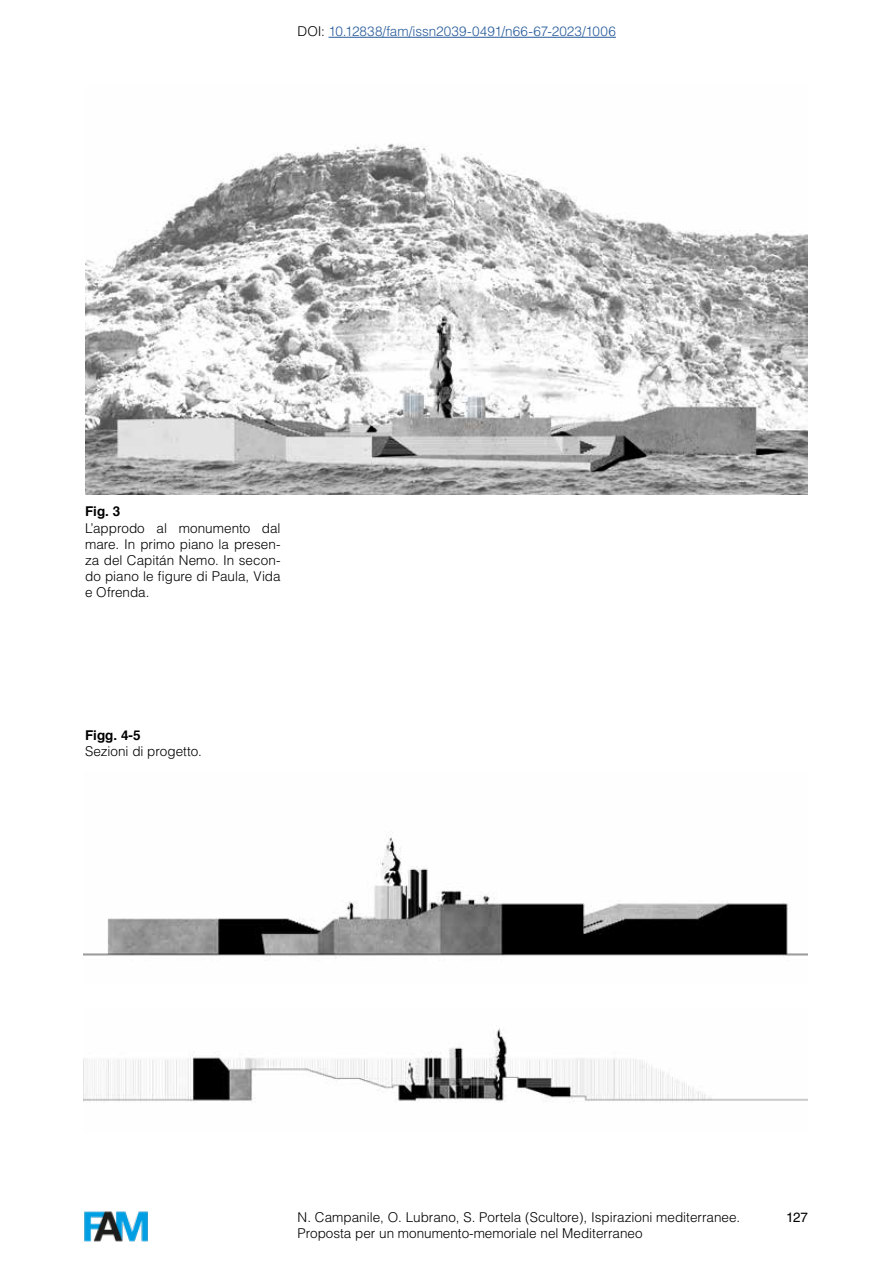
<style>
.page{position:relative;width:893px;height:1263px;background:#fff}
.page>*{position:absolute;margin:0;border:0;box-sizing:border-box;transform-origin:0 0}
.t1{font:300 13.5px/16.2px "Helvetica LT Std";color:#000;text-align:justify}
.t2{font:300 13.5px "Helvetica LT Std";color:#275b9b}
.t3{font:700 13.5px "Helvetica";color:#000}
.t4{font:13.5px "Helvetica LT Std";color:#000}
.s1{color:#000}
</style>
<div class="page">
<img style="left:85px;top:143px;width:723px;height:351px">
<img style="left:84px;top:832px;width:724px;height:129px">
<img style="left:84px;top:1028px;width:724px;height:75px">
<hr style="left:329px;top:37px;width:287px;height:1px;background:#275b9b">
<img style="left:84px;top:1211px;width:64px;height:31px">
<p class="t2" style="left:298px;top:23px;width:320px"><span class="s1">DOI:</span> 10.12838/fam/issn2039-0491/n66-67-2023/1006</p>
<p class="t3" style="left:85px;top:503px;width:37px">Fig. 3</p>
<p class="t1" style="left:85px;top:520px;width:197px">L’approdo al monumento dal mare. In primo piano la presen&shy;za del Capitán Nemo. In secon&shy;do piano le figure di Paula, Vida e Ofrenda.</p>
<p class="t3" style="left:85px;top:727px;width:57px">Figg. 4-5</p>
<p class="t1" style="left:85px;top:743px;width:118px">Sezioni di progetto.</p>
<p class="t1" style="left:298px;top:1208px;width:444px">N. Campanile, O. Lubrano, S. Portela (Scultore), Ispirazioni mediterranee.<br>Proposta per un monumento-memoriale nel Mediterraneo</p>
<p class="t4" style="left:786px;top:1209px;width:23px">127</p>
</div>
